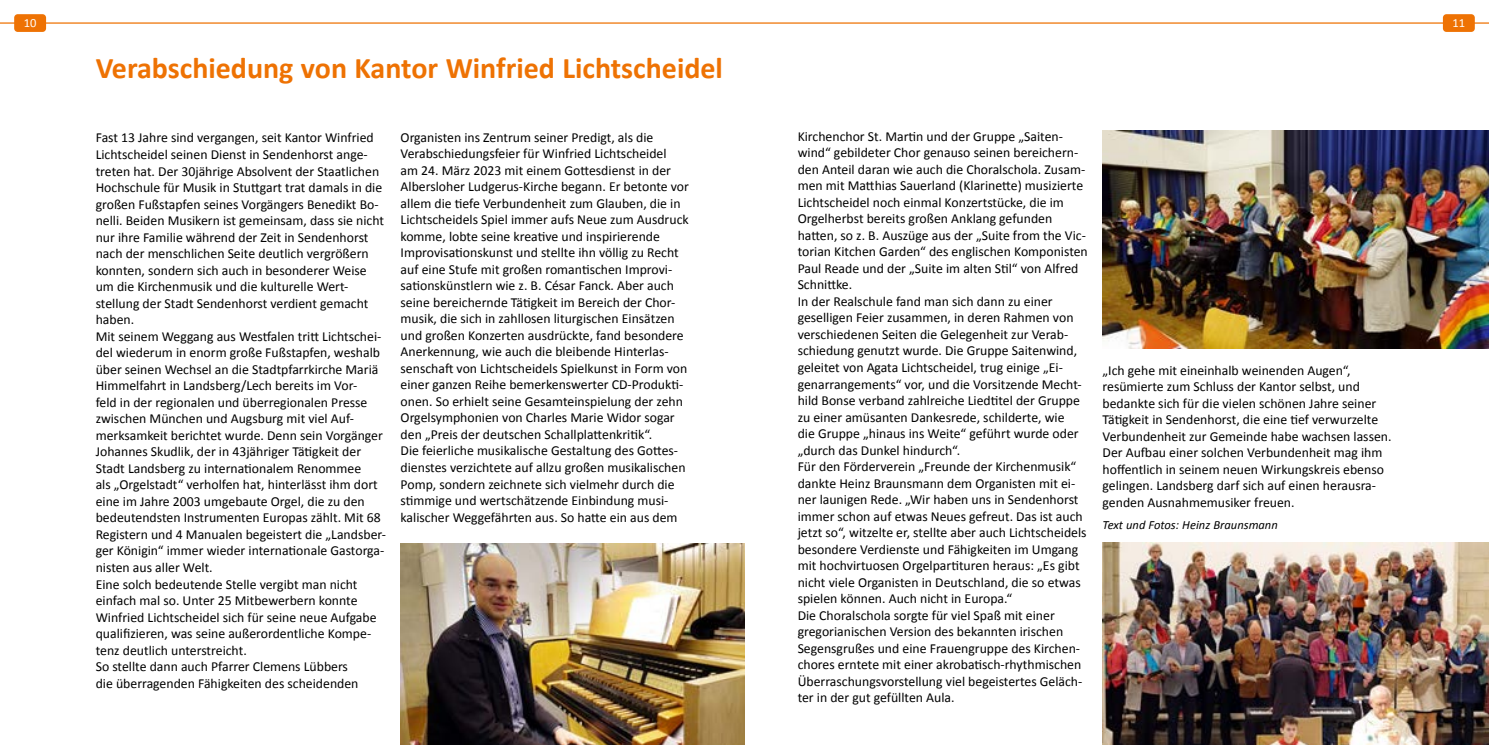
<style>
.page{position:relative;width:1489px;height:745px;background:#fff}
.page>*{position:absolute;margin:0;border:0;box-sizing:border-box;transform-origin:0 0}
.t1{font:700 30px "Calibri";color:#ee7203}
.t2{font:13.75px/16.5px "Calibri";color:#000}
.t3{font:italic 12.5px "Calibri";color:#000}
.t4{font:12.5px "Calibri";color:#fff}
</style>
<div class="page">
<hr style="left:0;top:22px;width:1488px;height:2px;background:#ee7203">
<div style="left:1442px;top:14px;width:32px;height:18px;background:#ee7203;border-radius:4px"></div>
<div style="left:14px;top:14px;width:32px;height:18px;background:#ee7203;border-radius:4px"></div>
<img style="left:400px;top:543px;width:344px;height:201px">
<img style="left:1102px;top:542px;width:386px;height:202px">
<img style="left:1102px;top:131px;width:386px;height:217px">
<p class="t4" style="left:24px;top:15px;width:14px">10</p>
<p class="t4" style="left:1452px;top:15px;width:14px">11</p>
<h1 class="t1" style="left:96px;top:49px;width:628px">Verabschiedung von Kantor Winfried Lichtscheidel</h1>
<p class="t2" style="left:96px;top:130px;width:292px">Fast 13 Jahre sind vergangen, seit Kantor Winfried Lichtscheidel seinen Dienst in Sendenhorst ange&shy;treten hat. Der 30jährige Absolvent der Staatlichen Hochschule für Musik in Stuttgart trat damals in die großen Fußstapfen seines Vorgängers Benedikt Bo&shy;nelli. Beiden Musikern ist gemeinsam, dass sie nicht nur ihre Familie während der Zeit in Sendenhorst nach der menschlichen Seite deutlich vergrößern konnten, sondern sich auch in besonderer Weise um die Kirchenmusik und die kulturelle Wert&shy;stellung der Stadt Sendenhorst verdient gemacht haben.<br>Mit seinem Weggang aus Westfalen tritt Lichtschei&shy;del wiederum in enorm große Fußstapfen, weshalb über seinen Wechsel an die Stadtpfarrkirche Mariä Himmelfahrt in Landsberg/Lech bereits im Vor-<br>feld in der regionalen und überregionalen Presse zwischen München und Augsburg mit viel Auf&shy;merksamkeit berichtet wurde. Denn sein Vorgänger Johannes Skudlik, der in 43jähriger Tätigkeit der Stadt Landsberg zu internationalem Renommee<br>als „Orgelstadt“ verholfen hat, hinterlässt ihm dort eine im Jahre 2003 umgebaute Orgel, die zu den bedeutendsten Instrumenten Europas zählt. Mit 68<br>Registern und 4 Manualen begeistert die „Landsber&shy;ger Königin“ immer wieder internationale Gastorga&shy;nisten aus aller Welt.<br>Eine solch bedeutende Stelle vergibt man nicht einfach mal so. Unter 25 Mitbewerbern konnte Winfried Lichtscheidel sich für seine neue Aufgabe qualifizieren, was seine außerordentliche Kompe&shy;tenz deutlich unterstreicht.<br>So stellte dann auch Pfarrer Clemens Lübbers<br>die überragenden Fähigkeiten des scheidenden</p>
<p class="t2" style="left:400px;top:129px;width:290px">Organisten ins Zentrum seiner Predigt, als die Verabschiedungsfeier für Winfried Lichtscheidel<br>am 24. März 2023 mit einem Gottesdienst in der Albersloher Ludgerus-Kirche begann. Er betonte vor allem die tiefe Verbundenheit zum Glauben, die in Lichtscheidels Spiel immer aufs Neue zum Ausdruck komme, lobte seine kreative und inspirierende Improvisationskunst und stellte ihn völlig zu Recht auf eine Stufe mit großen romantischen Improvi&shy;sationskünstlern wie z. B. César Fanck. Aber auch seine bereichernde Tätigkeit im Bereich der Chor&shy;musik, die sich in zahllosen liturgischen Einsätzen und großen Konzerten ausdrückte, fand besondere Anerkennung, wie auch die bleibende Hinterlas&shy;senschaft von Lichtscheidels Spielkunst in Form von einer ganzen Reihe bemerkenswerter CD-Produkti&shy;onen. So erhielt seine Gesamteinspielung der zehn Orgelsymphonien von Charles Marie Widor sogar den „Preis der deutschen Schallplattenkritik“.<br>Die feierliche musikalische Gestaltung des Gottes&shy;dienstes verzichtete auf allzu großen musikalischen Pomp, sondern zeichnete sich vielmehr durch die stimmige und wertschätzende Einbindung musi&shy;kalischer Weggefährten aus. So hatte ein aus dem</p>
<p class="t2" style="left:797px;top:128px;width:292px">Kirchenchor St. Martin und der Gruppe „Saiten&shy;wind“ gebildeter Chor genauso seinen bereichern&shy;den Anteil daran wie auch die Choralschola. Zusam&shy;men mit Matthias Sauerland (Klarinette) musizierte Lichtscheidel noch einmal Konzertstücke, die im Orgelherbst bereits großen Anklang gefunden hatten, so z. B. Auszüge aus der „Suite from the Vic&shy;torian Kitchen Garden“ des englischen Komponisten Paul Reade und der „Suite im alten Stil“ von Alfred Schnittke.<br>In der Realschule fand man sich dann zu einer geselligen Feier zusammen, in deren Rahmen von verschiedenen Seiten die Gelegenheit zur Verab&shy;schiedung genutzt wurde. Die Gruppe Saitenwind, geleitet von Agata Lichtscheidel, trug einige „Ei&shy;genarrangements“ vor, und die Vorsitzende Mecht&shy;hild Bonse verband zahlreiche Liedtitel der Gruppe zu einer amüsanten Dankesrede, schilderte, wie<br>die Gruppe „hinaus ins Weite“ geführt wurde oder „durch das Dunkel hindurch“.<br>Für den Förderverein „Freunde der Kirchenmusik“ dankte Heinz Braunsmann dem Organisten mit ei&shy;ner launigen Rede. „Wir haben uns in Sendenhorst immer schon auf etwas Neues gefreut. Das ist auch jetzt so“, witzelte er, stellte aber auch Lichtscheidels besondere Verdienste und Fähigkeiten im Umgang mit hochvirtuosen Orgelpartituren heraus: „Es gibt nicht viele Organisten in Deutschland, die so etwas spielen können. Auch nicht in Europa.“<br>Die Choralschola sorgte für viel Spaß mit einer gregorianischen Version des bekannten irischen Segensgrußes und eine Frauengruppe des Kirchen&shy;chores erntete mit einer akrobatisch-rhythmischen Überraschungsvorstellung viel begeistertes Geläch&shy;ter in der gut gefüllten Aula.</p>
<p class="t2" style="left:1102px;top:362px;width:290px">„Ich gehe mit eineinhalb weinenden Augen“, resümierte zum Schluss der Kantor selbst, und bedankte sich für die vielen schönen Jahre seiner Tätigkeit in Sendenhorst, die eine tief verwurzelte Verbundenheit zur Gemeinde habe wachsen lassen.<br>Der Aufbau einer solchen Verbundenheit mag ihm hoffentlich in seinem neuen Wirkungskreis ebenso gelingen. Landsberg darf sich auf einen herausra&shy;genden Ausnahmemusiker freuen.</p>
<p class="t3" style="left:1102px;top:515px;width:177px">Text und Fotos: Heinz Braunsmann</p>
</div>
